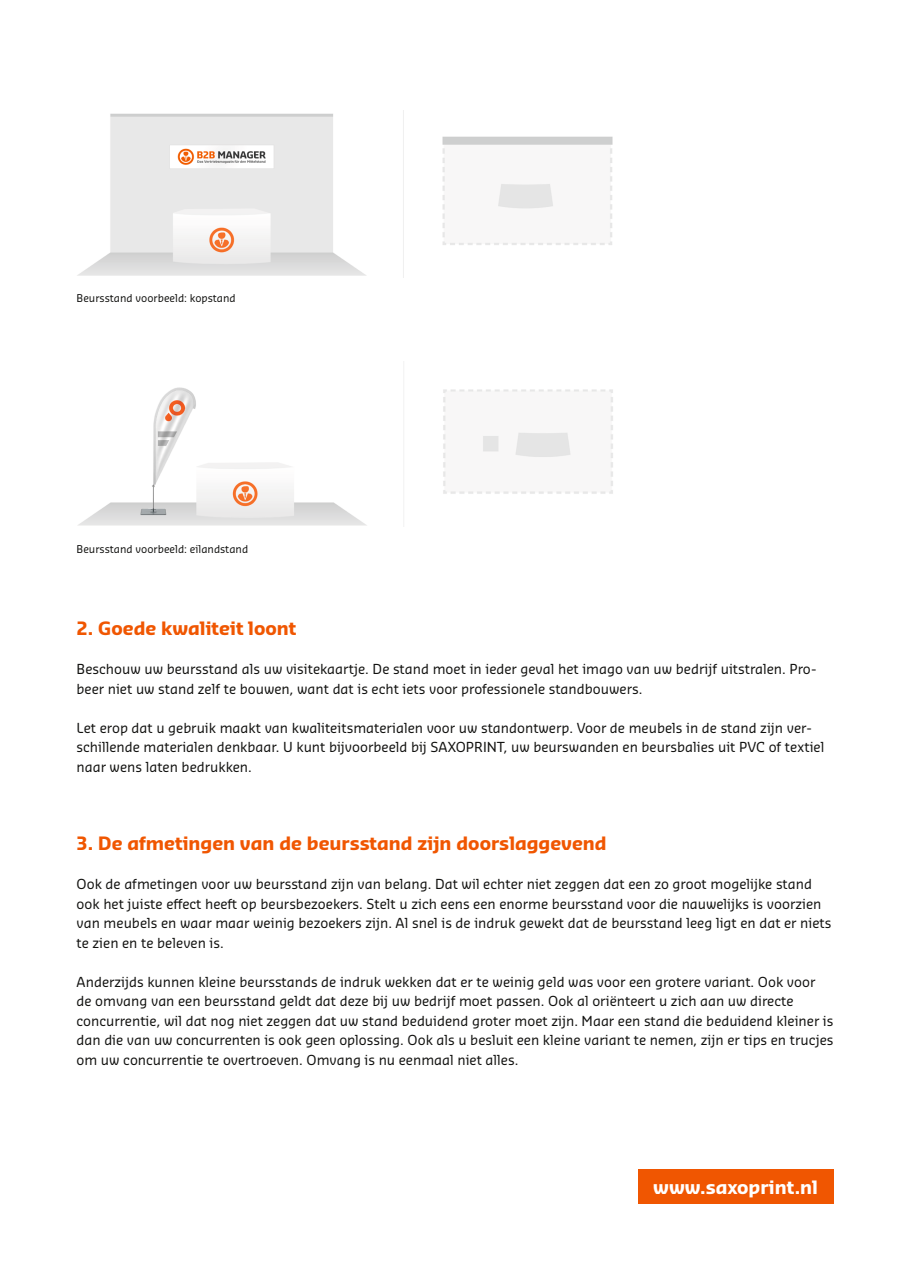
<style>
.page{position:relative;width:910px;height:1280px;background:#fff}
.page>*{position:absolute;margin:0;border:0;box-sizing:border-box;transform-origin:0 0}
.t1{font:700 18px "Sansa Pro";color:#f05601}
.t2{font:700 18px "Sansa Pro";color:#fff}
.t3{font:13.5px/19.5px "Sansa Pro";color:#11110f}
.t4{font:10.5px "Sansa Pro";color:#11110f}
</style>
<div class="page">
<img style="left:77px;top:110px;width:536px;height:168px">
<img style="left:78px;top:387px;width:535px;height:139px">
<div style="left:638px;top:1169px;width:195px;height:34px;background:#f05601"></div>
<p class="t4" style="left:77px;top:291px;width:161px">Beursstand voorbeeld: kopstand</p>
<p class="t4" style="left:77px;top:542px;width:173px">Beursstand voorbeeld: eilandstand</p>
<p class="t1" style="left:77px;top:616px;width:221px">2. Goede kwaliteit loont</p>
<p class="t3" style="left:77px;top:660px;width:741px">Beschouw uw beursstand als uw visitekaartje. De stand moet in ieder geval het imago van uw bedrijf uitstralen. Pro&shy;beer niet uw stand zelf te bouwen, want dat is echt iets voor professionele standbouwers.</p>
<p class="t3" style="left:77px;top:718px;width:749px">Let erop dat u gebruik maakt van kwaliteitsmaterialen voor uw standontwerp. Voor de meubels in de stand zijn ver&shy;schillende materialen denkbaar. U kunt bijvoorbeeld bij SAXOPRINT, uw beurswanden en beursbalies uit PVC of textiel naar wens laten bedrukken.</p>
<p class="t1" style="left:77px;top:831px;width:532px">3. De afmetingen van de beursstand zijn doorslaggevend</p>
<p class="t3" style="left:77px;top:874px;width:756px">Ook de afmetingen voor uw beursstand zijn van belang. Dat wil echter niet zeggen dat een zo groot mogelijke stand ook het juiste effect heeft op beursbezoekers. Stelt u zich eens een enorme beursstand voor die nauwelijks is voorzien van meubels en waar maar weinig bezoekers zijn. Al snel is de indruk gewekt dat de beursstand leeg ligt en dat er niets te zien en te beleven is.</p>
<p class="t3" style="left:77px;top:972px;width:758px">Anderzijds kunnen kleine beursstands de indruk wekken dat er te weinig geld was voor een grotere variant. Ook voor de omvang van een beursstand geldt dat deze bij uw bedrijf moet passen. Ook al oriënteert u zich aan uw directe concurrentie, wil dat nog niet zeggen dat uw stand beduidend groter moet zijn. Maar een stand die beduidend kleiner is dan die van uw concurrenten is ook geen oplossing. Ook als u besluit een kleine variant te nemen, zijn er tips en trucjes om uw concurrentie te overtroeven. Omvang is nu eenmaal niet alles.</p>
<p class="t2" style="left:653px;top:1174px;width:166px">www.saxoprint.nl</p>
</div>
